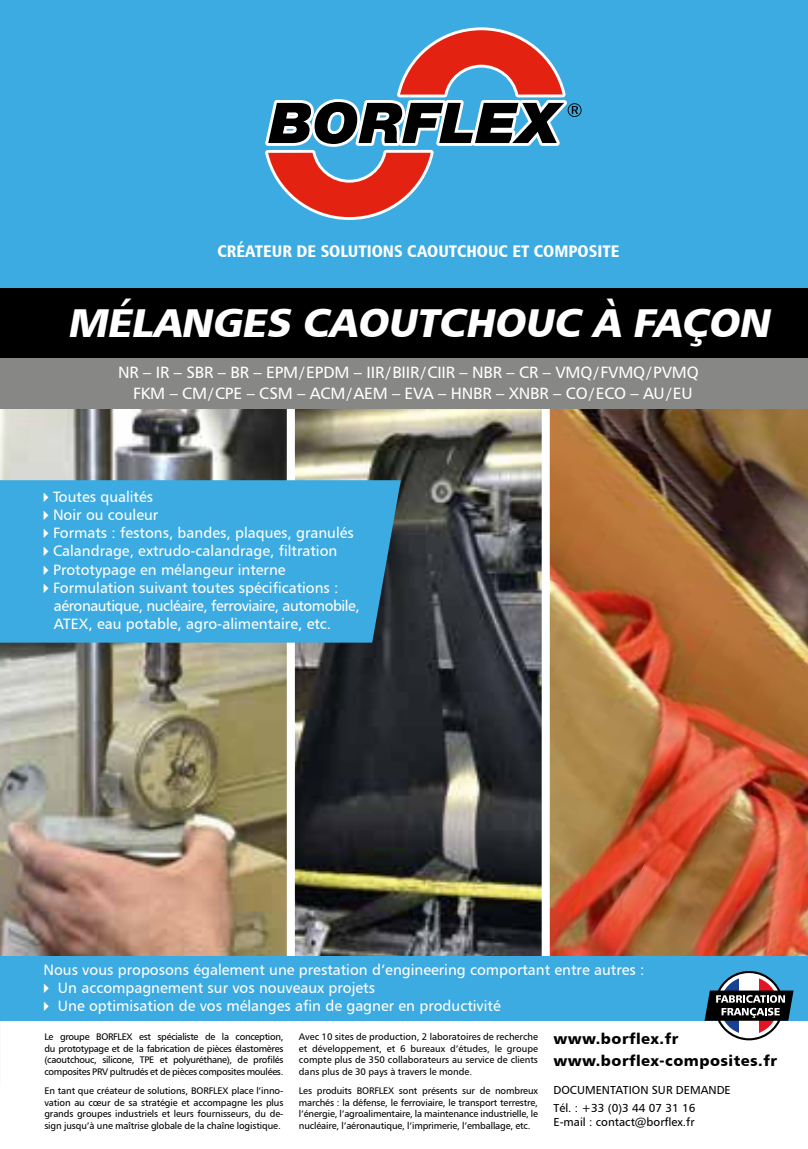
<style>
.page{position:relative;width:808px;height:1149px;background:#fff}
.page>*{position:absolute;margin:0;border:0;box-sizing:border-box;transform-origin:0 0}
.t1{font:italic 40.35px "Humanist 777 BT Black B";color:#fff}
.t2{font:16.8px "Humanist 777 BT Black Condensed B";color:#fff}
.t3{font:16.35px/20.5px "Humanist 777 BT Roman B";letter-spacing:-.01em;color:#fff;text-align:center}
.t4{font:15px/18px "Humanist 777 BT Roman B";color:#fff}
.t5{font:15px/21.9px "Humanist 777 BT Black B";letter-spacing:.03em;color:#000}
.t6{font:11.55px/17.9px "Humanist 777 BT Roman B";color:#000}
.t7{font:9.6px/11.6px "Humanist 777 BT Roman B";letter-spacing:-.01em;color:#000;text-align:justify}
</style>
<div class="page">
<img style="left:295px;top:409px;width:247px;height:547px">
<img style="left:0;top:409px;width:287px;height:547px">
<img style="left:705px;top:409px;width:103px;height:43px">
<img style="left:550px;top:409px;width:155px;height:43px">
<img style="left:550px;top:452px;width:258px;height:504px">
<img style="left:550px;top:409px;width:49px;height:39px">
<img style="left:566px;top:552px;width:242px;height:404px">
<img style="left:619px;top:653px;width:189px;height:303px">
<img style="left:672px;top:754px;width:136px;height:202px">
<img style="left:550px;top:577px;width:26px;height:72px">
<img style="left:725px;top:855px;width:83px;height:101px">
<img style="left:550px;top:795px;width:60px;height:120px">
<img style="left:550px;top:904px;width:15px;height:48px">
<div style="left:0;top:956px;width:808px;height:64px;background:#3babe2"></div>
<svg style="left:704px;top:971px;width:89px;height:68px"></svg>
<div style="left:0;top:288px;width:808px;height:78px;background:#000"></div>
<div style="left:0;top:0;width:808px;height:288px;background:#3babe2"></div>
<div style="left:0;top:358px;width:808px;height:51px;background:#878786"></div>
<svg style="left:265px;top:27px;width:316px;height:193px"></svg>
<div style="left:0;top:480px;width:401px;height:162px;background:#3babe2"></div>
<h2 class="t2" style="left:217px;top:244px;width:403px">CRÉATEUR DE SOLUTIONS CAOUTCHOUC ET COMPOSITE</h2>
<h1 class="t1" style="left:67px;top:306px;width:711px">MÉLANGES CAOUTCHOUC À FAÇON</h1>
<h3 class="t3" style="left:118px;top:363px;width:582px">NR – IR – SBR – BR – EPM / EPDM – IIR / BIIR / CIIR – NBR – CR – VMQ / FVMQ / PVMQ<br>FKM – CM / CPE – CSM – ACM / AEM – EVA – HNBR – XNBR – CO / ECO – AU / EU</h3>
<h3 class="t4" style="left:38px;top:489px;width:117px">✔Toutes qualités</h3>
<h3 class="t4" style="left:38px;top:507px;width:122px">✔Noir ou couleur</h3>
<h3 class="t4" style="left:38px;top:525px;width:317px">✔Formats : festons, bandes, plaques, granulés</h3>
<h3 class="t4" style="left:38px;top:543px;width:301px">✔Calandrage, extrudo-calandrage, filtration</h3>
<h3 class="t4" style="left:38px;top:561px;width:249px">✔Prototypage en mélangeur interne</h3>
<h3 class="t4" style="left:54px;top:579px;width:307px;text-indent:-16px">✔Formulation suivant toutes spécifications : aéronautique, nucléaire, ferroviaire, automobile,<br>ATEX, eau potable, agro-alimentaire, etc.</h3>
<h3 class="t4" style="left:43px;top:961px;width:602px">Nous vous proposons également une prestation d’engineering comportant entre autres :</h3>
<h3 class="t4" style="left:39px;top:979px;width:338px">✔ Un accompagnement sur vos nouveaux projets</h3>
<h3 class="t4" style="left:39px;top:997px;width:464px">✔ Une optimisation de vos mélanges afin de gagner en productivité</h3>
<p class="t7" style="left:44px;top:1031px;width:241px">Le groupe BORFLEX est spécialiste de la conception, du prototypage et de la fabrication de pièces élastomères (caoutchouc, silicone, TPE et polyuréthane), de profilés composites PRV pultrudés et de pièces composites moulées.</p>
<p class="t7" style="left:44px;top:1085px;width:241px">En tant que créateur de solutions, BORFLEX place l’inno&shy;vation au cœur de sa stratégie et accompagne les plus grands groupes industriels et leurs fournisseurs, du de&shy;sign jusqu’à une maîtrise globale de la chaîne logistique.</p>
<h3 class="t5" style="left:553px;top:1029px;width:225px">www.borflex.fr www.borflex-composites.fr</h3>
<p class="t7" style="left:299px;top:1031px;width:241px">Avec 10 sites de production, 2 laboratoires de recherche et développement, et 6 bureaux d’études, le groupe compte plus de 350 collaborateurs au service de clients dans plus de 30 pays à travers le monde.</p>
<p class="t7" style="left:299px;top:1085px;width:241px">Les produits BORFLEX sont présents sur de nombreux marchés : la défense, le ferroviaire, le transport terrestre, l’énergie, l’agroalimentaire, la maintenance industrielle, le nucléaire, l’aéronautique, l’imprimerie, l’emballage, etc.</p>
<p class="t6" style="left:553px;top:1081px;width:179px">DOCUMENTATION SUR DEMANDE<br>Tél. : +33 (0)3 44 07 31 16</p>
<p class="t6" style="left:553px;top:1112px;width:143px">E-mail : contact@borflex.fr</p>
</div>
